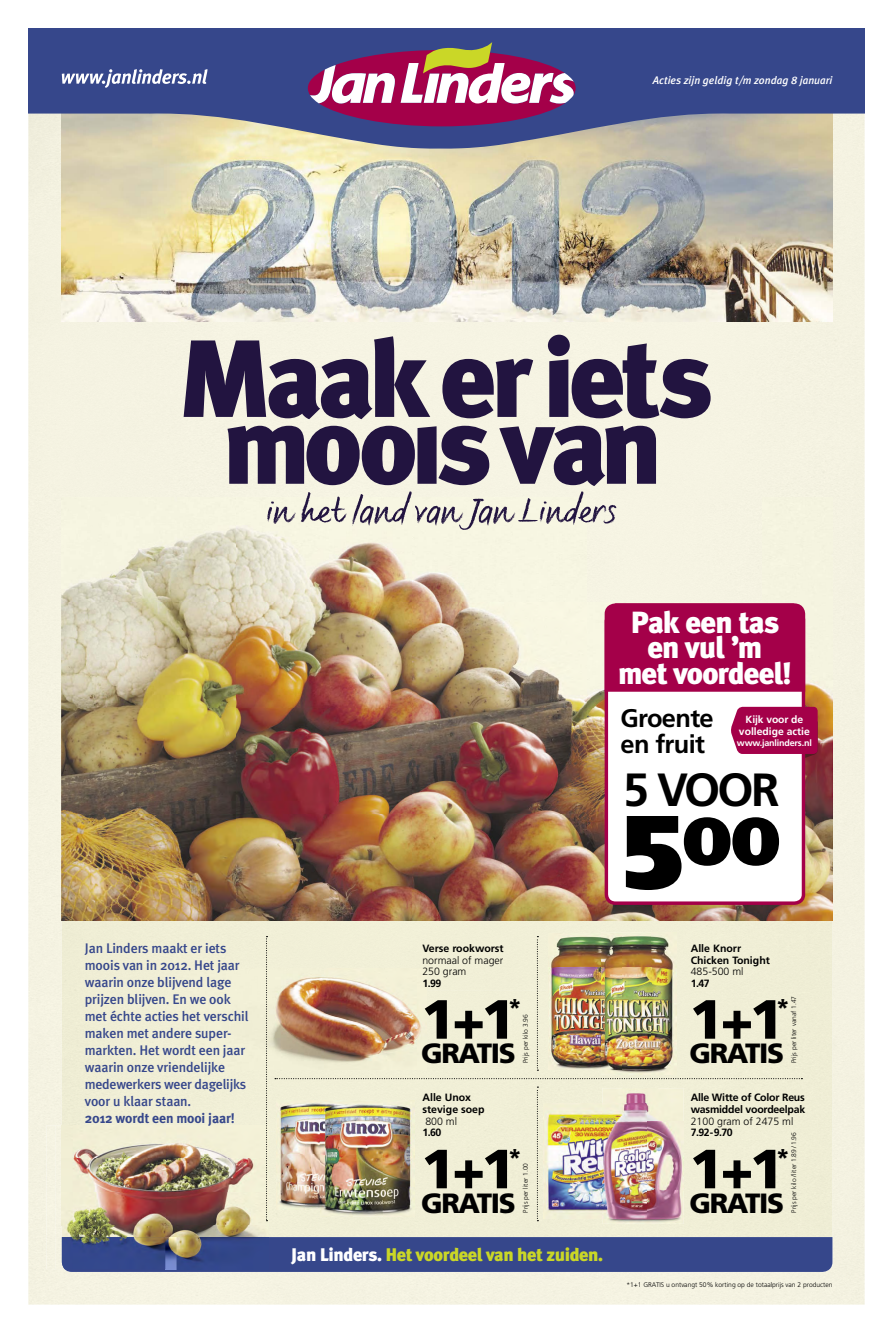
<style>
.page{position:relative;width:893px;height:1333px;background:#fff}
.page>*{position:absolute;margin:0;border:0;box-sizing:border-box;transform-origin:0 0}
.t1{font:900 67.2px "Frutiger LT Std";color:#000}
.t2{font:900 55.1px "Frutiger LT Std";color:#000}
.t3{font:700 46.5px "Frutiger LT Std";color:#000}
.t4{font:900 30.6px/25.4px "Meta Plus";letter-spacing:-.03em;color:#fff;text-align:center}
.t5{font:900 27.8px "Frutiger LT Std";letter-spacing:-.05em;color:#000}
.t6{font:700 25.4px/25.4px "Frutiger LT Std";letter-spacing:-.025em;color:#000}
.t7{font:900 24.3px "Frutiger LT Std";color:#000}
.t8{font:900 18.2px "Meta Plus";letter-spacing:-.02em;color:#cad727}
.t9{font:500 13.9px/17px "Meta Plus";letter-spacing:-.01em;color:#36478b}
.t10{font:italic 500 11px "Meta Plus";color:#fff}
.t11{font:700 10.5px/11.7px "Frutiger LT Std";letter-spacing:-.02em;color:#000}
.t12{font:700 10.5px/11.7px "Frutiger LT Std";color:#000}
.t13{font:300 10.5px/11.7px "Frutiger LT Std";color:#000}
.t14{font:700 10.4px/12.7px "Frutiger LT Std";color:#fff;text-align:center}
.t15{font:700 9px "Frutiger LT Std";letter-spacing:-.02em;color:#fff}
.t16{font:300 6.7px "Frutiger LT Std";color:#000}
.s1{font-weight:700}
.s2{font-size:104.2px}
.s3{font-weight:300}
.s4{color:#fff}
</style>
<div class="page">
<div style="left:28px;top:149px;width:837px;height:1155px;background:#f5f3e2"></div>
<div style="left:62px;top:920px;width:140px;height:205px;background:#f0eed5"></div>
<div style="left:202px;top:920px;width:350px;height:70px;background:#f1efd7"></div>
<div style="left:552px;top:920px;width:280px;height:35px;background:#f0efd6"></div>
<div style="left:657px;top:955px;width:175px;height:281px;background:#f0eed6"></div>
<div style="left:412px;top:990px;width:140px;height:211px;background:#f1efd7"></div>
<div style="left:202px;top:1069px;width:210px;height:62px;background:#f1efd7"></div>
<div style="left:552px;top:1069px;width:70px;height:34px;background:#f1efd6"></div>
<img style="left:622px;top:1074px;width:35px;height:14px">
<div style="left:269px;top:1131px;width:38px;height:105px;background:#f1efd7"></div>
<div style="left:307px;top:1201px;width:350px;height:35px;background:#f0eed6"></div>
<div style="left:189px;top:968px;width:237px;height:101px;background:#f2f0d7"></div>
<svg style="left:275px;top:1078px;width:527px;height:1px"></svg>
<svg style="left:537px;top:1086px;width:1px;height:135px"></svg>
<svg style="left:537px;top:936px;width:1px;height:134px"></svg>
<div style="left:62px;top:1236px;width:770px;height:35px;background:#36478b"></div>
<img style="left:62px;top:149px;width:770px;height:172px">
<img style="left:62px;top:497px;width:770px;height:423px">
<img style="left:46px;top:1125px;width:9px;height:143px">
<img style="left:55px;top:1125px;width:7px;height:143px">
<img style="left:62px;top:1125px;width:207px;height:100px">
<img style="left:165px;top:1225px;width:104px;height:43px">
<img style="left:62px;top:1225px;width:103px;height:11px">
<img style="left:62px;top:1236px;width:103px;height:32px">
<img style="left:548px;top:933px;width:74px;height:136px">
<img style="left:601px;top:932px;width:50px;height:35px">
<img style="left:651px;top:932px;width:26px;height:142px">
<img style="left:622px;top:967px;width:29px;height:72px">
<img style="left:601px;top:1039px;width:50px;height:35px">
<img style="left:544px;top:1103px;width:103px;height:115px">
<img style="left:602px;top:1088px;width:82px;height:34px">
<img style="left:647px;top:1121px;width:37px;height:68px">
<img style="left:602px;top:1189px;width:82px;height:34px">
<img style="left:276px;top:1099px;width:59px;height:28px">
<img style="left:335px;top:1099px;width:30px;height:1px">
<img style="left:276px;top:1127px;width:45px;height:82px">
<img style="left:365px;top:1100px;width:50px;height:87px">
<img style="left:321px;top:1209px;width:31px;height:7px">
<img style="left:352px;top:1187px;width:63px;height:29px">
<img style="left:321px;top:1100px;width:44px;height:109px">
<img style="left:276px;top:977px;width:147px;height:78px">
<svg style="left:266px;top:936px;width:1px;height:285px"></svg>
<svg style="left:28px;top:28px;width:837px;height:121px;background:#606a95"></svg>
<svg style="left:308px;top:42px;width:268px;height:84px"></svg>
<svg style="left:62px;top:69px;width:145px;height:19px"></svg>
<svg style="left:184px;top:335px;width:527px;height:84px;background:#8a8290"></svg>
<svg style="left:227px;top:426px;width:429px;height:104px;background:#9f989f"></svg>
<div style="left:606px;top:605px;width:197px;height:298px;background:#fff;border-radius:9px"></div>
<div style="left:605px;top:603px;width:200px;height:301px;border:3px solid #a40049;border-radius:9px"></div>
<div style="left:605px;top:603px;width:200px;height:88px;background:#a40049"></div>
<svg style="left:731px;top:706px;width:87px;height:52px;background:#ad1d5c"></svg>
<p class="t10" style="left:653px;top:74px;width:181px">Acties zijn geldig t/m zondag 8 januari</p>
<p class="t9" style="left:85px;top:939px;width:165px">Jan Linders maakt er iets moois van in 2012. Het jaar waarin onze blijvend lage prijzen blijven. En we ook met échte acties het verschil maken met andere super - markten. Het wordt een jaar waarin onze vriendelijke medewerkers weer dagelijks voor u klaar staan.<br><span class="s1">2012 wordt een mooi jaar!</span></p>
<p class="t4" style="left:618px;top:609px;width:175px">Pak een tas en vul ’m<br>met voordeel!</p>
<p class="t14" style="left:739px;top:712px;width:72px">Kijk voor de volledige actie</p>
<p class="t15" style="left:737px;top:737px;width:76px">www.janlinders.nl</p>
<p class="t6" style="left:620px;top:706px;width:95px">Groente en fruit</p>
<p class="t13" style="left:422px;top:942px;width:83px"><span class="s1">Verse rookworst </span>normaal of mager<br>250 gram<br><span class="s1">1.99</span></p>
<p class="t3" style="left:623px;top:762px;width:158px">5 VOOR</p>
<p class="t1" style="left:622px;top:800px;width:160px"><span class="s2">5</span>00</p>
<p class="t12" style="left:691px;top:942px;width:81px">Alle Knorr<br>Chicken Tonight<br><span class="s3">485-500 ml<br></span>1.47</p>
<p class="t16" style="left:790px;top:1063px;width:69px;rotate:-90deg">Prijs per liter vanaf 1.47</p>
<p class="t7" style="left:507px;top:993px;width:16px">*</p>
<p class="t7" style="left:776px;top:993px;width:16px">*</p>
<p class="t2" style="left:421px;top:986px;width:95px">1+1</p>
<p class="t5" style="left:421px;top:1036px;width:96px">GRATIS</p>
<p class="t12" style="left:422px;top:1091px;width:64px">Alle Unox stevige soep<br><span class="s3">800 ml<br></span>1.60</p>
<p class="t2" style="left:689px;top:986px;width:95px">1+1</p>
<p class="t5" style="left:689px;top:1036px;width:96px">GRATIS</p>
<p class="t16" style="left:522px;top:1063px;width:50px;rotate:-90deg">Prijs per kilo 3.96</p>
<p class="t11" style="left:691px;top:1091px;width:116px">Alle Witte of Color Reus wasmiddel voordeelpak<br><span class="s3">2100 gram of 2475 ml<br></span>7.92 - 9.70</p>
<p class="t16" style="left:790px;top:1212px;width:82px;rotate:-90deg">Prijs per kilo /liter 1.89 /1.96</p>
<p class="t7" style="left:507px;top:1142px;width:16px">*</p>
<p class="t7" style="left:776px;top:1142px;width:16px">*</p>
<p class="t2" style="left:421px;top:1135px;width:95px">1+1</p>
<p class="t5" style="left:421px;top:1186px;width:96px">GRATIS</p>
<p class="t2" style="left:689px;top:1135px;width:95px">1+1</p>
<p class="t5" style="left:689px;top:1186px;width:96px">GRATIS</p>
<p class="t16" style="left:522px;top:1212px;width:51px;rotate:-90deg">Prijs per liter 1.00</p>
<p class="t8" style="left:291px;top:1243px;width:314px"><span class="s4">Jan Linders.</span> Het voordeel van het zuiden.</p>
<p class="t16" style="left:626px;top:1280px;width:208px">*1+1 GRATIS u ontvangt 50% korting op de totaalprijs van 2 producten</p>
</div>
